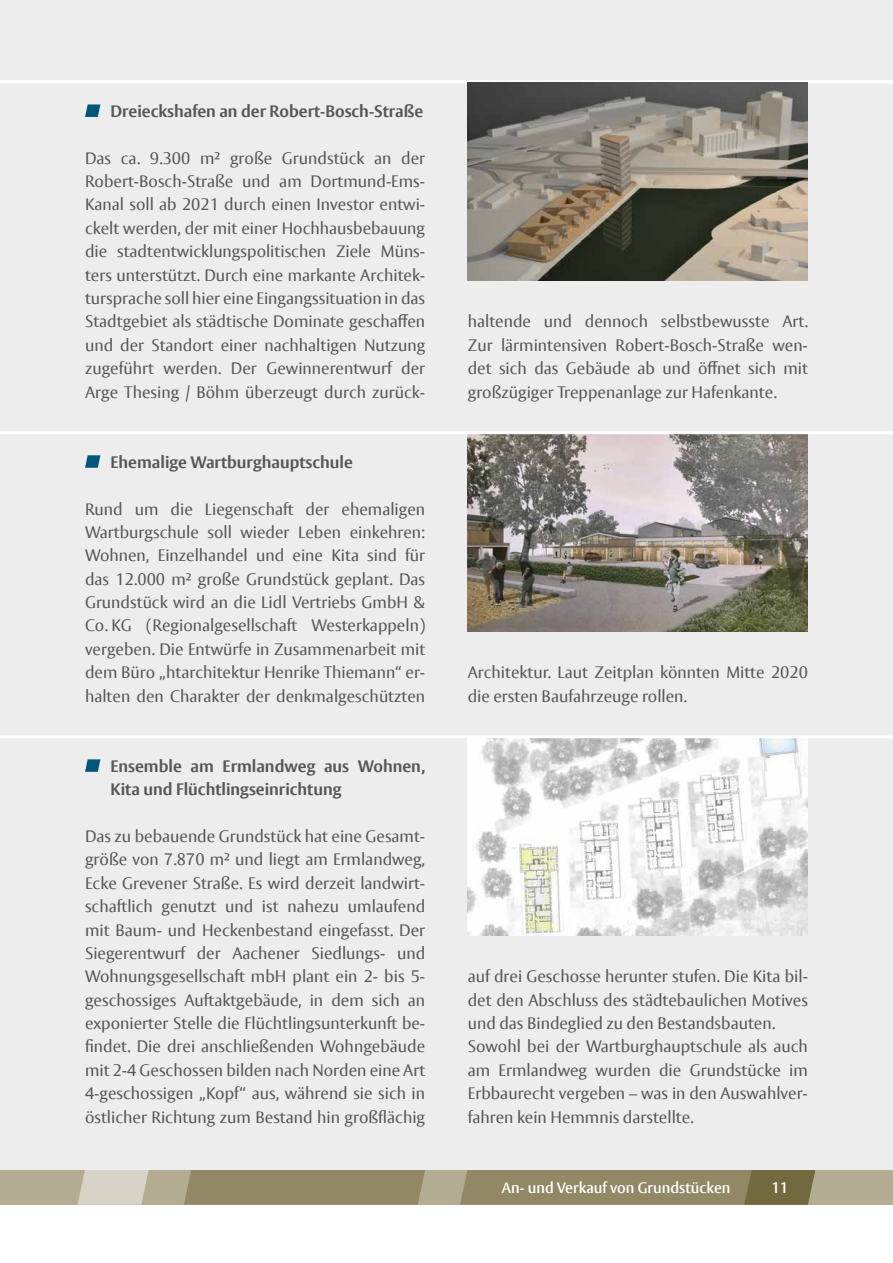
<style>
.page{position:relative;width:893px;height:1263px;background:#fff}
.page>*{position:absolute;margin:0;border:0;box-sizing:border-box;transform-origin:0 0}
.t1{font:16.5px/23.4px "Vesta Pro";color:#575756;text-align:justify}
.t2{font:700 16.5px/23.4px "Vesta Pro";color:#575756}
.t3{font:600 15px "Vesta Pro";color:#fff}
</style>
<div class="page">
<div style="left:0;top:1169px;width:893px;height:36px;background:#b3ac92"></div>
<svg style="left:78px;top:1169px;width:71px;height:36px;background:#d3cfc1"></svg>
<svg style="left:184px;top:1169px;width:241px;height:36px;background:#958c6a"></svg>
<svg style="left:460px;top:1169px;width:355px;height:36px;background:#8f8663"></svg>
<div style="left:0;top:0;width:893px;height:1169px;background:#ededed"></div>
<svg style="left:85px;top:104px;width:15px;height:13px"></svg>
<svg style="left:85px;top:455px;width:15px;height:13px"></svg>
<svg style="left:85px;top:759px;width:15px;height:13px"></svg>
<hr style="left:0;top:80px;width:893px;height:3px;background:#fff">
<img style="left:468px;top:82px;width:340px;height:199px">
<img style="left:468px;top:434px;width:340px;height:197px">
<hr style="left:0;top:431px;width:893px;height:3px;background:#fff">
<img style="left:468px;top:738px;width:340px;height:197px">
<hr style="left:0;top:735px;width:893px;height:3px;background:#fff">
<p class="t2" style="left:111px;top:99px;width:314px">Dreieckshafen an der robert-Bosch-Straße</p>
<p class="t1" style="left:85px;top:146px;width:342px">Das ca. 9.300 m² große Grundstück an der Robert-Bosch-Straße und am Dortmund-Ems-Kanal soll ab 2021 durch einen Investor entwi&shy;ckelt werden, der mit einer Hochhausbebauung die stadtentwicklungspolitischen Ziele Müns&shy;ters unterstützt. Durch eine markante Architek&shy;tursprache soll hier eine Eingangssituation in das</p>
<p class="t1" style="left:85px;top:310px;width:342px">Stadtgebiet als städtische Dominate geschaffen</p>
<p class="t1" style="left:85px;top:333px;width:342px">und der Standort einer nachhaltigen Nutzung zugeführt werden. Der Gewinnerentwurf der Arge Thesing / Böhm überzeugt durch zurück-</p>
<p class="t2" style="left:111px;top:450px;width:244px">ehemalige Wartburghauptschule</p>
<p class="t1" style="left:85px;top:497px;width:342px">Rund um die Liegenschaft der ehemaligen Wartburgschule soll wieder Leben einkehren:<br>Wohnen, Einzelhandel und eine Kita sind für das 12.000 m² große Grundstück geplant. Das Grundstück wird an die Lidl Vertriebs GmbH &amp; Co. KG (Regionalgesellschaft Westerkappeln) vergeben. Die Entwürfe in Zusammenarbeit mit dem Büro „htarchitektur Henrike Thiemann“ er&shy;halten den Charakter der denkmalgeschützten</p>
<p class="t2" style="left:111px;top:754px;width:316px">ensemble am ermlandweg aus Wohnen,<br>Kita und Flüchtlingseinrichtung</p>
<p class="t1" style="left:85px;top:824px;width:342px">Das zu bebauende Grundstück hat eine Gesamt&shy;größe von 7.870 m² und liegt am Ermlandweg, Ecke Grevener Straße. Es wird derzeit landwirt&shy;schaftlich genutzt und ist nahezu umlaufend mit Baum- und Heckenbestand eingefasst. Der Siegerentwurf der Aachener Siedlungs- und Wohnungsgesellschaft mbH plant ein 2- bis 5- geschossiges Auftaktgebäude, in dem sich an exponierter Stelle die Flüchtlingsunterkunft be-</p>
<p class="t1" style="left:85px;top:1035px;width:342px">findet. Die drei anschließenden Wohngebäude</p>
<p class="t1" style="left:85px;top:1058px;width:342px">mit 2-4 Geschossen bilden nach Norden eine Art<br>4-geschossigen „Kopf“ aus, während sie sich in</p>
<p class="t1" style="left:85px;top:1105px;width:342px">östlicher Richtung zum Bestand hin großflächig</p>
<p class="t1" style="left:468px;top:310px;width:342px">haltende und dennoch selbstbewusste Art.<br>Zur lärmintensiven Robert-Bosch-Straße wen-</p>
<p class="t1" style="left:468px;top:356px;width:342px">det sich das Gebäude ab und öffnet sich mit</p>
<p class="t1" style="left:468px;top:380px;width:311px">großzügiger Treppenanlage zur Hafenkante.</p>
<p class="t1" style="left:468px;top:660px;width:342px">Architektur. Laut Zeitplan könnten Mitte 2020 die ersten Baufahrzeuge rollen.</p>
<p class="t1" style="left:468px;top:964px;width:342px;text-align:left">auf drei Geschosse herunter stufen. Die Kita bil&shy;det den Abschluss des städtebaulichen Motives und das Bindeglied zu den Bestandsbauten.<br>Sowohl bei der Wartburghauptschule als auch am Ermlandweg wurden die Grundstücke im Erbbaurecht vergeben – was in den Auswahlver&shy;fahren kein Hemmnis darstellte.</p>
<p class="t3" style="left:502px;top:1178px;width:230px">An- und Verkauf von Grundstücken</p>
<p class="t3" style="left:771px;top:1178px;width:18px">11</p>
</div>
